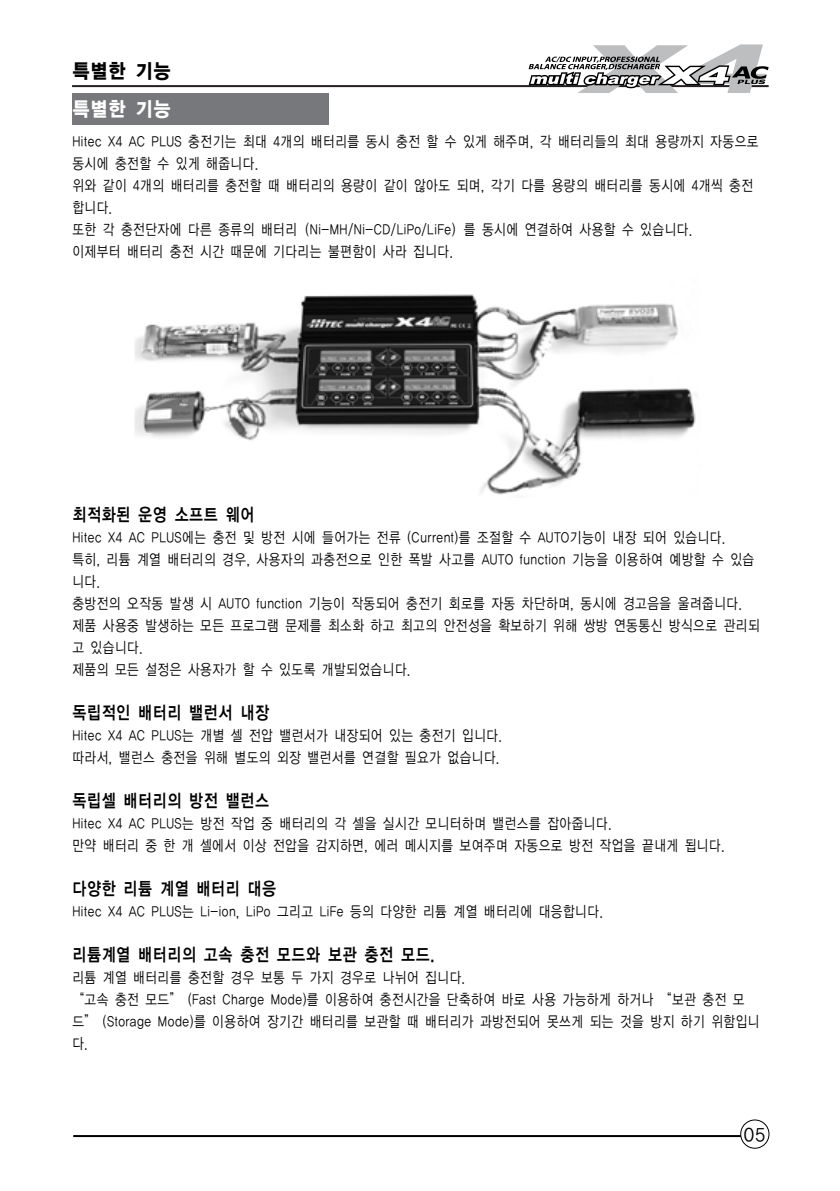
<style>
.page{position:relative;width:840px;height:1191px;background:#fff}
.page>*{position:absolute;margin:0;border:0;box-sizing:border-box;transform-origin:0 0}
.t1{font:20px "YDIYGO160 KS Cpc EUC H";color:#fff;scale:.9 1}
.t2{font:20px "YDIYGO160 KS Cpc EUC H";color:#000;scale:.9 1}
.t3{font:20px "YDIYGO120 KS Cpc EUC H";color:#000;scale:.95 1}
.t4{font:18px "YDIYGO140 KS Cpc EUC H";letter-spacing:-.01em;color:#000;scale:.82 1}
.t5{font:15px/22px "YDIYGO120 KS Cpc EUC H";letter-spacing:-.01em;color:#000;scale:.82 1}
</style>
<div class="page">
<hr style="left:73px;top:1135px;width:667px;height:2px;background:#000">
<div style="left:739px;top:1119px;width:30px;height:29px;border:1px solid #000;border-radius:50%"></div>
<hr style="left:72px;top:85px;width:696px;height:2px;background:#241f21">
<svg style="left:528px;top:44px;width:240px;height:49px"></svg>
<img style="left:135px;top:294px;width:562px;height:201px">
<div style="left:72px;top:93px;width:257px;height:32px;background:#77787b"></div>
<h1 class="t2" style="left:72px;top:60px;width:111px">특별한 기능</h1>
<h1 class="t1" style="left:72px;top:100px;width:41px">목차</h1>
<h1 class="t1" style="left:72px;top:99px;width:111px">특별한 기능</h1>
<p class="t5" style="left:72px;top:130px;width:838px">Hitec X4 AC PLUS 충전기는 최대 4개의 배터리를 동시 충전 할 수 있게 해주며, 각 배터리들의 최대 용량까지 자동으로 동시에 충전할 수 있게 해줍니다.<br>위와 같이 4개의 배터리를 충전할 때 배터리의 용량이 같이 않아도 되며, 각기 다를 용량의 배터리를 동시에 4개씩 충전 합니다.<br>또한 각 충전단자에 다른 종류의 배터리（Ni-MH/Ni-CD/LiPo/LiFe）를 동시에 연결하여 사용할 수 있습니다.<br>이제부터 배터리 충전 시간 때문에 기다리는 불편함이 사라 집니다.</p>
<p class="t4" style="left:72px;top:505px;width:224px">최적화된 운영 소프트 웨어</p>
<p class="t5" style="left:72px;top:526px;width:840px">Hitec X4 AC PLUS에는 충전 및 방전 시에 들어가는 전류 (Current)를 조절할 수 AUTO기능이 내장 되어 있습니다.<br>특히, 리튬 계열 배터리의 경우, 사용자의 과충전으로 인한 폭발 사고를 AUTO function 기능을 이용하여 예방할 수 있습 니다.<br>충방전의 오작동 발생 시 AUTO function 기능이 작동되어 충전기 회로를 자동 차단하며, 동시에 경고음을 울려줍니다. 제품 사용중 발생하는 모든 프로그램 문제를 최소화 하고 최고의 안전성을 확보하기 위해 쌍방 연동통신 방식으로 관리되 고 있습니다.<br>제품의 모든 설정은 사용자가 할 수 있도록 개발되었습니다.</p>
<p class="t4" style="left:72px;top:703px;width:242px">독립적인 배터리 밸런서 내장</p>
<p class="t5" style="left:72px;top:724px;width:526px">Hitec X4 AC PLUS는 개별 셀 전압 밸런서가 내장되어 있는 충전기 입니다. 따라서, 밸런스 충전을 위해 별도의 외장 밸런서를 연결할 필요가 없습니다.</p>
<p class="t4" style="left:72px;top:791px;width:242px">독립셀 배터리의 방전 밸런스</p>
<p class="t5" style="left:72px;top:812px;width:797px">Hitec X4 AC PLUS는 방전 작업 중 배터리의 각 셀을 실시간 모니터하며 밸런스를 잡아줍니다.<br>만약 배터리 중 한 개 셀에서 이상 전압을 감지하면, 에러 메시지를 보여주며 자동으로 방전 작업을 끝내게 됩니다.</p>
<p class="t4" style="left:72px;top:879px;width:251px">다양한 리튬 계열 배터리 대응</p>
<p class="t5" style="left:72px;top:900px;width:649px">Hitec X4 AC PLUS는 Li-ion, LiPo 그리고 LiFe 등의 다양한 리튬 계열 배터리에 대응합니다.</p>
<p class="t4" style="left:72px;top:945px;width:444px">리튬계열 배터리의 고속 충전 모드와 보관 충전 모드.</p>
<p class="t5" style="left:72px;top:966px;width:839px">리튬 계열 배터리를 충전할 경우 보통 두 가지 경우로 나뉘어 집니다.<br>“고속 충전 모드” (Fast Charge Mode)를 이용하여 충전시간을 단축하여 바로 사용 가능하게 하거나 “보관 충전 모 드” (Storage Mode)를 이용하여 장기간 배터리를 보관할 때 배터리가 과방전되어 못쓰게 되는 것을 방지 하기 위함입니 다.</p>
<h1 class="t3" style="left:742px;top:1125px;width:26px">05</h1>
</div>
